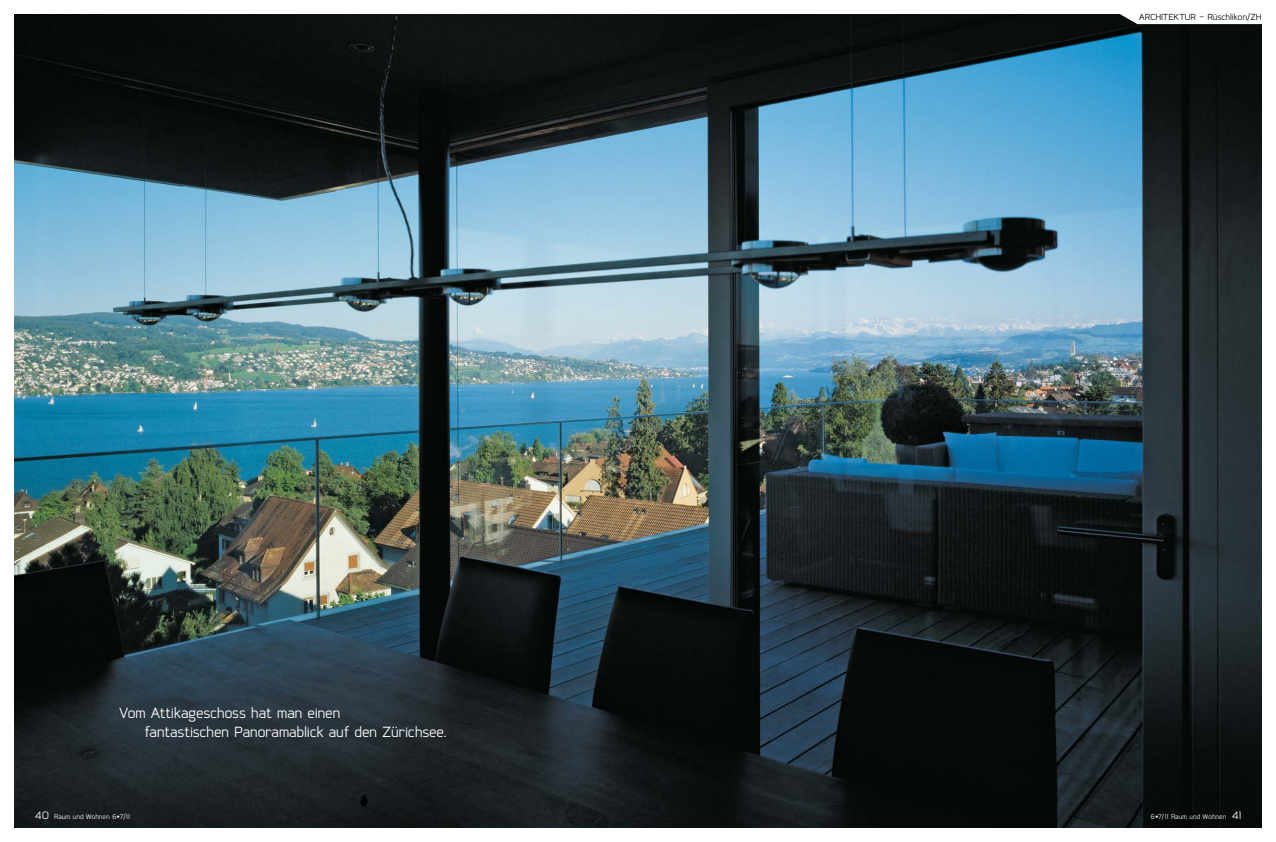
<style>
.page{position:relative;width:1276px;height:842px;background:#fff}
.page>*{position:absolute;margin:0;border:0;box-sizing:border-box;transform-origin:0 0}
.t1{font:18.5px/19px "Coupe";letter-spacing:-.015em;color:#fff}
.t2{font:11px "Coupe";letter-spacing:-.005em;color:#000}
.t3{font:8.5px "Coupe";color:#fff}
.s1{font-size:13.5px}
</style>
<div class="page">
<img style="left:14px;top:14px;width:1247px;height:814px">
<svg style="left:1120px;top:14px;width:141px;height:10px"></svg>
<p class="t1" style="left:144px;top:703px;width:304px;text-indent:-25px">Vom Attikageschoss hat man einen<br>fantastischen Panoramablick auf den Zürichsee.</p>
<p class="t3" style="left:34px;top:813px;width:98px"><span class="s1">40</span> Raum und Wohnen 6•7/11</p>
<p class="t2" style="left:1139px;top:12px;width:124px">ARCHITEKTUR — Rüschlikon/ZH</p>
<p class="t3" style="left:1150px;top:813px;width:93px">6•7/11 Raum und Wohnen <span class="s1">41</span></p>
</div>
